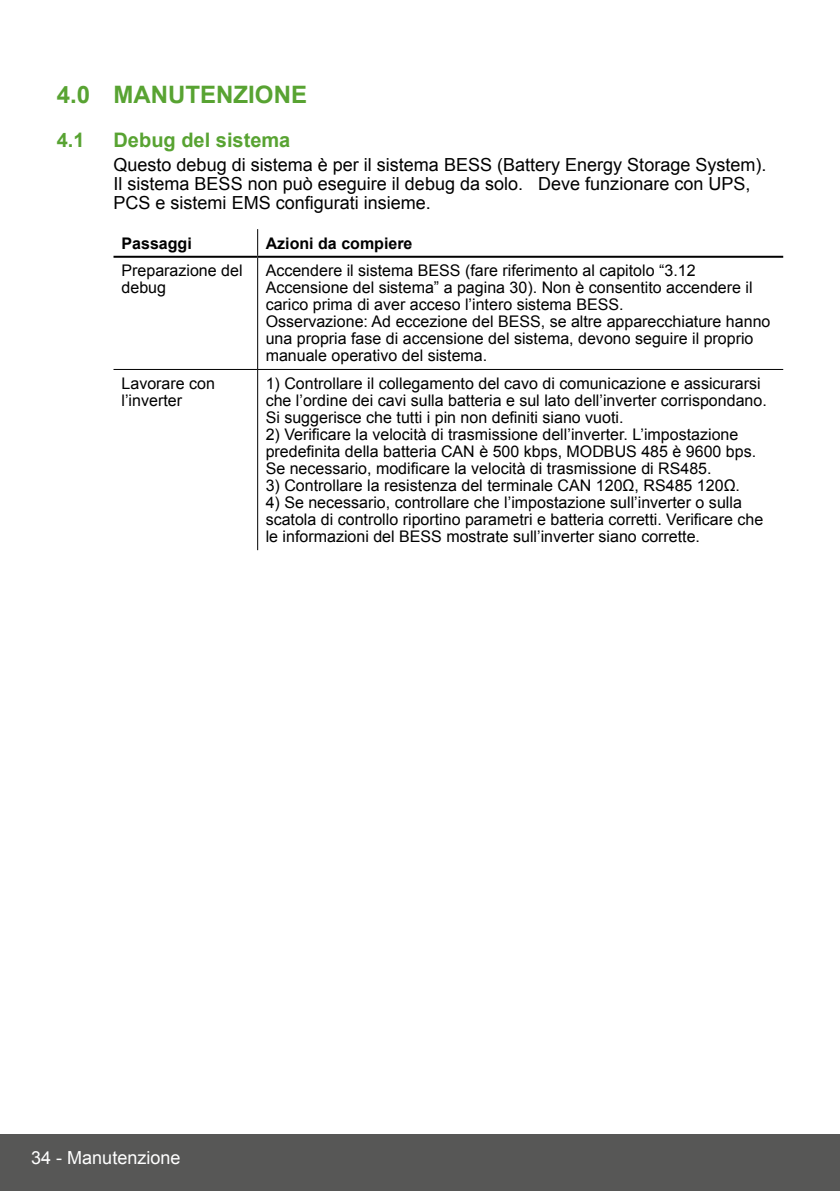
<style>
.page{position:relative;width:840px;height:1191px;background:#fff}
.page>*{position:absolute;margin:0;border:0;box-sizing:border-box;transform-origin:0 0}
.t1{font:700 24px "Arial";color:#58a332}
.t2{font:700 20px "Arial";color:#58a332}
.t3{font:18px/19px "Arial";color:#000}
.t4{font:18px "Arial";color:#fff}
.t5{font:16px/17px "Arial";color:#000}
.t6{font:700 16px "Arial";color:#000}
</style>
<div class="page">
<div style="left:0;top:1134px;width:839px;height:57px;background:#575756"></div>
<svg style="left:257px;top:229px;width:1px;height:27px"></svg>
<hr style="left:257px;top:258px;width:1px;height:111px;background:#000">
<hr style="left:113px;top:369px;width:144px;height:1px;background:#000">
<hr style="left:257px;top:369px;width:525px;height:1px;background:#000">
<hr style="left:257px;top:370px;width:1px;height:180px;background:#000">
<hr style="left:113px;top:256px;width:144px;height:2px;background:#000">
<hr style="left:257px;top:256px;width:525px;height:2px;background:#000">
<h1 class="t1" style="left:57px;top:78px;width:252px">4.0 MANUTENZIONE</h1>
<p class="t2" style="left:57px;top:126px;width:29px">4.1</p>
<p class="t2" style="left:113px;top:126px;width:178px">Debug del sistema</p>
<p class="t3" style="left:113px;top:156px;width:654px">Questo debug di sistema è per il sistema BESS (Battery Energy Storage System).<br>Il sistema BESS non può eseguire il debug da solo. Deve funzionare con UPS,<br>PCS e sistemi EMS configurati insieme.</p>
<p class="t6" style="left:121px;top:233px;width:72px">Passaggi</p>
<p class="t6" style="left:265px;top:233px;width:148px">Azioni da compiere</p>
<p class="t5" style="left:121px;top:262px;width:122px">Preparazione del debug</p>
<p class="t5" style="left:265px;top:262px;width:506px">Accendere il sistema BESS (fare riferimento al capitolo “3.12<br>Accensione del sistema” a pagina 30). Non è consentito accendere il carico prima di aver acceso l’intero sistema BESS.<br>Osservazione: Ad eccezione del BESS, se altre apparecchiature hanno una propria fase di accensione del sistema, devono seguire il proprio manuale operativo del sistema.</p>
<p class="t5" style="left:121px;top:375px;width:95px">Lavorare con l’inverter</p>
<p class="t5" style="left:265px;top:375px;width:502px">1) Controllare il collegamento del cavo di comunicazione e assicurarsi che l’ordine dei cavi sulla batteria e sul lato dell’inverter corrispondano.<br>Si suggerisce che tutti i pin non definiti siano vuoti.</p>
<p class="t5" style="left:265px;top:426px;width:492px">2) Verificare la velocità di trasmissione dell’inverter. L’impostazione predefinita della batteria CAN è 500 kbps, MODBUS 485 è 9600 bps.<br>Se necessario, modificare la velocità di trasmissione di RS485.</p>
<p class="t5" style="left:265px;top:477px;width:475px">3) Controllare la resistenza del terminale CAN 120Ω, RS485 120Ω.</p>
<p class="t5" style="left:265px;top:494px;width:499px">4) Se necessario, controllare che l’impostazione sull’inverter o sulla scatola di controllo riportino parametri e batteria corretti. Verificare che le informazioni del BESS mostrate sull’inverter siano corrette.</p>
<p class="t4" style="left:31px;top:1146px;width:151px">34 - Manutenzione</p>
</div>
